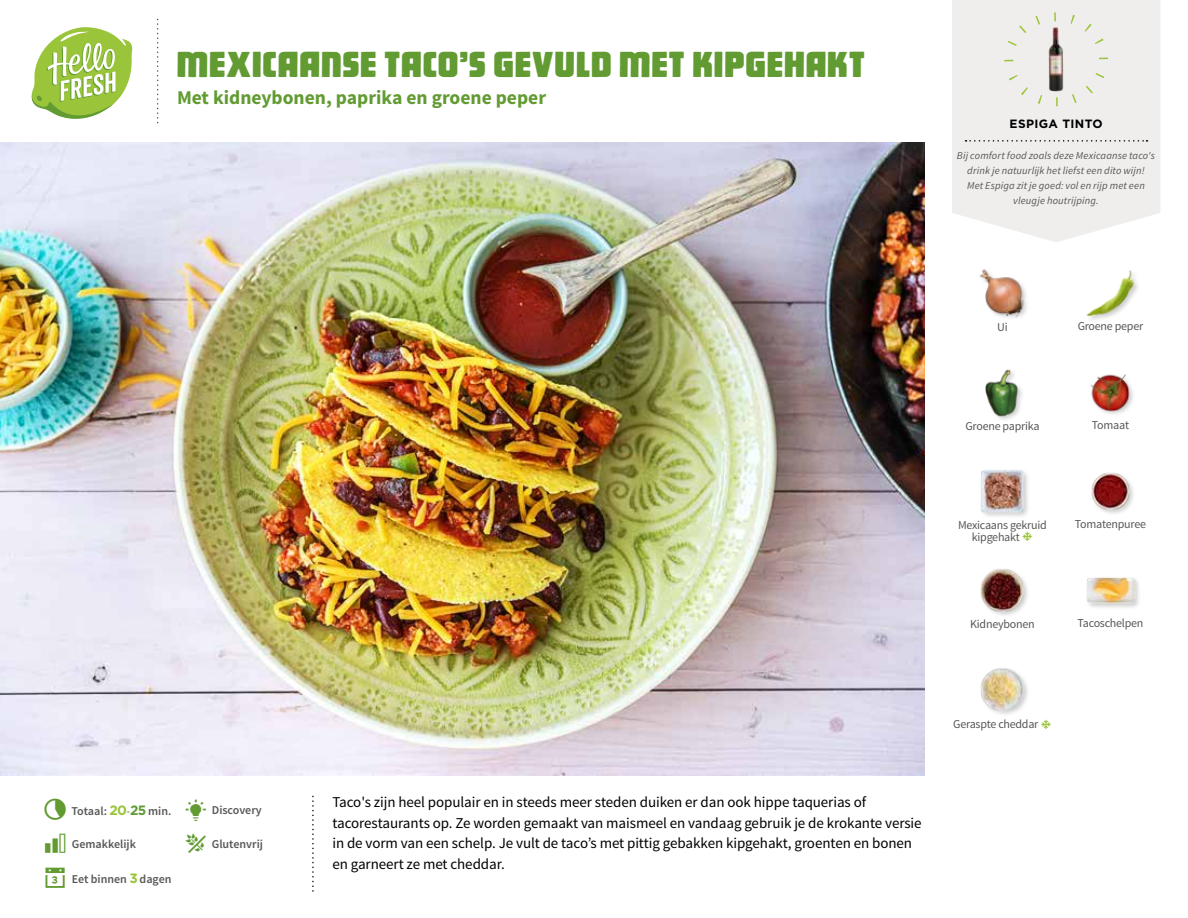
<style>
.page{position:relative;width:1188px;height:918px;background:#fff}
.page>*{position:absolute;margin:0;border:0;box-sizing:border-box;transform-origin:0 0}
.t1{font:36px "Pacifico";letter-spacing:-.02em;color:#619b31}
.t2{font:25.5px "hellofresh icon font";color:#619b31}
.t3{font:700 19.5px "Source Sans Pro";color:#619b31}
.t4{font:15px/20.5px "Source Sans Pro";letter-spacing:-.005em;color:#000}
.t5{font:12px "Source Sans Pro";letter-spacing:-.02em;color:#575756}
.t6{font:600 12px "Source Sans Pro";color:#575756}
.t7{font:700 12px "Gotham";letter-spacing:.03em;color:#000}
.t8{font:italic 10.5px/14.7px "Source Sans Pro";letter-spacing:.01em;color:#575756;text-align:center}
.s1{font-family:"Gotham";font-weight:700;font-size:13.5px;color:#9ac43a}
.s2{color:#87ac54}
.s3{font-family:"Gotham";font-weight:700;font-size:13.5px;color:#619b31}
</style>
<div class="page">
<svg style="left:31px;top:27px;width:102px;height:92px"></svg>
<img style="left:0;top:142px;width:925px;height:634px">
<div style="left:952px;top:0;width:208px;height:242px;background:#f0eeed"></div>
<svg style="left:966px;top:140px;width:182px;height:2px"></svg>
<div style="left:1004px;top:12px;width:104px;height:94px;border:9px dashed #9ac43a;border-radius:50%"></div>
<div style="left:1086px;top:269px;width:55px;height:54px;background:#000;opacity:.2"></div>
<img style="left:1086px;top:269px;width:49px;height:49px">
<img style="left:1091px;top:472px;width:42px;height:42px">
<img style="left:1090px;top:374px;width:43px;height:40px">
<div style="left:1086px;top:576px;width:56px;height:34px;background:#000;opacity:.2"></div>
<img style="left:1086px;top:576px;width:49px;height:34px">
<img style="left:979px;top:269px;width:48px;height:49px">
<img style="left:981px;top:470px;width:47px;height:47px">
<img style="left:980px;top:569px;width:48px;height:47px">
<img style="left:980px;top:668px;width:48px;height:46px">
<img style="left:985px;top:369px;width:37px;height:51px">
<img style="left:1049px;top:28px;width:15px;height:63px">
<h1 class="t1" style="left:177px;top:46px;width:691px">MEXICAANSE TACO’S GEVULD MET KIPGEHAKT</h1>
<h3 class="t3" style="left:177px;top:85px;width:371px">Met kidneybonen, paprika en groene peper</h3>
<p class="t7" style="left:1010px;top:116px;width:95px">ESPIGA TINTO</p>
<p class="t8" style="left:957px;top:149px;width:200px">Bij comfort food zoals deze Mexicaanse taco's drink je natuurlijk het liefst een dito wijn!<br>Met Espiga zit je goed: vol en rijp met een vleugje houtrijping.</p>
<p class="t6" style="left:71px;top:803px;width:101px">Totaal: <span class="s1">20</span><span class="s2">-</span><span class="s3">25</span> min.</p>
<p class="t6" style="left:212px;top:803px;width:52px">Discovery</p>
<p class="t6" style="left:72px;top:837px;width:66px">Gemakkelijk</p>
<p class="t6" style="left:212px;top:837px;width:53px">Glutenvrij</p>
<p class="t6" style="left:72px;top:871px;width:101px">Eet binnen <span class="s1">3</span> dagen</p>
<h2 class="t2" style="left:43px;top:866px;width:27px">▪</h2>
<p class="t5" style="left:997px;top:319px;width:12px">Ui</p>
<p class="t5" style="left:1078px;top:319px;width:67px">Groene peper</p>
<p class="t5" style="left:965px;top:418px;width:76px">Groene paprika</p>
<p class="t5" style="left:1092px;top:418px;width:39px">Tomaat</p>
<p class="t5" style="left:958px;top:517px;width:90px">Mexicaans gekruid</p>
<p class="t5" style="left:1075px;top:517px;width:73px">Tomatenpuree</p>
<p class="t5" style="left:972px;top:529px;width:49px">kipgehakt</p>
<p class="t5" style="left:970px;top:616px;width:66px">Kidneybonen</p>
<p class="t5" style="left:1077px;top:616px;width:67px">Tacoschelpen</p>
<p class="t4" style="left:332px;top:792px;width:591px">Taco's zijn heel populair en in steeds meer steden duiken er dan ook hippe taquerias of tacorestaurants op. Ze worden gemaakt van maismeel en vandaag gebruik je de krokante versie in de vorm van een schelp. Je vult de taco’s met pittig gebakken kipgehakt, groenten en bonen en garneert ze met cheddar.</p>
<p class="t5" style="left:953px;top:717px;width:87px">Geraspte cheddar</p>
</div>
